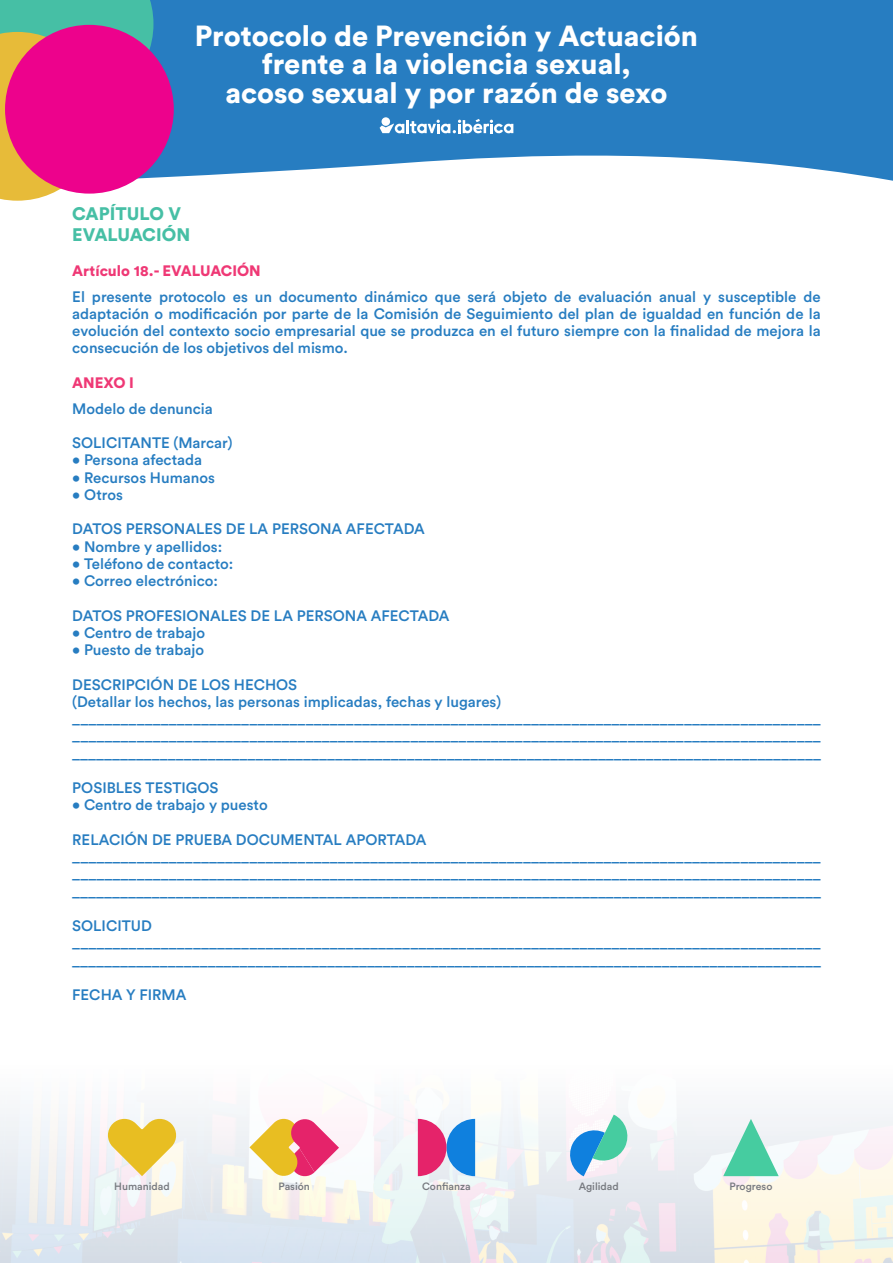
<style>
.page{position:relative;width:893px;height:1263px;background:#fff}
.page>*{position:absolute;margin:0;border:0;box-sizing:border-box;transform-origin:0 0}
.t1{font:900 28.8px/28.5px "Circular Std";color:#fff;text-align:center}
.t2{font:900 18px "Circular Std";color:#46bfa5}
.t3{font:500 15px/17.2px "Circular Std";color:#277dc1;text-align:justify}
.t4{font:900 15px "Circular Std";color:#ef3875}
.t5{font:500 10.5px "Circular Std";color:#777a80}
</style>
<div class="page">
<img style="left:0;top:1108px;width:893px;height:155px">
<svg style="left:108px;top:1119px;width:68px;height:57px;background:#ecd16d"></svg>
<svg style="left:249px;top:1119px;width:90px;height:57px"></svg>
<svg style="left:418px;top:1119px;width:57px;height:57px;background:#9273b5"></svg>
<svg style="left:723px;top:1119px;width:56px;height:57px"></svg>
<svg style="left:567px;top:1114px;width:64px;height:62px"></svg>
<svg style="left:153px;top:0;width:740px;height:181px;background:#3b89c6"></svg>
<svg style="left:0;top:0;width:153px;height:201px;background:#98c48b"></svg>
<div style="left:5px;top:25px;width:169px;height:169px;background:#ed028c;border-radius:50%"></div>
<div style="left:236px;top:64px;width:69px;height:48px;background:#277dc1"></div>
<svg style="left:380px;top:119px;width:133px;height:15px"></svg>
<p class="t1" style="left:195px;top:21px;width:505px">Protocolo de Prevención y Actuación</p>
<p class="t1" style="left:225px;top:49px;width:444px">frente a la violencia sexual, acoso sexual y por razón de sexo</p>
<p class="t2" style="left:72px;top:201px;width:110px">CAPÍTULO V</p>
<p class="t2" style="left:72px;top:223px;width:119px">EVALUACIÓN</p>
<p class="t4" style="left:72px;top:261px;width:190px">Artículo 18.- EVALUACIÓN</p>
<p class="t3" style="left:72px;top:287px;width:750px">El presente protocolo es un documento dinámico que será objeto de evaluación anual y susceptible de adaptación o modificación por parte de la Comisión de Seguimiento del plan de igualdad en función de la evolución del contexto socio empresarial que se produzca en el futuro siempre con la finalidad de mejora la consecución de los objetivos del mismo.</p>
<p class="t4" style="left:72px;top:373px;width:63px">ANEXO I</p>
<p class="t3" style="left:72px;top:399px;width:142px">Modelo de denuncia</p>
<p class="t3" style="left:72px;top:434px;width:162px">SOLICITANTE (Marcar)</p>
<p class="t3" style="left:72px;top:451px;width:131px">• Persona afectada</p>
<p class="t3" style="left:72px;top:468px;width:144px">• Recursos Humanos</p>
<p class="t3" style="left:72px;top:486px;width:52px">• Otros</p>
<p class="t3" style="left:72px;top:520px;width:354px">DATOS PERSONALES DE LA PERSONA AFECTADA</p>
<p class="t3" style="left:72px;top:537px;width:151px">• Nombre y apellidos:</p>
<p class="t3" style="left:72px;top:555px;width:163px">• Teléfono de contacto:</p>
<p class="t3" style="left:72px;top:572px;width:147px">• Correo electrónico:</p>
<p class="t3" style="left:72px;top:606px;width:379px">DATOS PROFESIONALES DE LA PERSONA AFECTADA</p>
<p class="t3" style="left:72px;top:624px;width:134px">• Centro de trabajo</p>
<p class="t3" style="left:72px;top:641px;width:133px">• Puesto de trabajo</p>
<p class="t3" style="left:72px;top:675px;width:226px">DESCRIPCIÓN DE LOS HECHOS</p>
<p class="t3" style="left:72px;top:693px;width:430px">(Detallar los hechos, las personas implicadas, fechas y lugares)</p>
<p class="t3" style="left:72px;top:710px;width:750px">_____________________________________________________________________________________________ _____________________________________________________________________________________________ ______________________________________________________________________________________________</p>
<p class="t3" style="left:72px;top:779px;width:148px">POSIBLES TESTIGOS</p>
<p class="t3" style="left:72px;top:796px;width:197px">• Centro de trabajo y puesto</p>
<p class="t3" style="left:72px;top:831px;width:356px">RELACIÓN DE PRUEBA DOCUMENTAL APORTADA</p>
<p class="t3" style="left:72px;top:848px;width:750px">_____________________________________________________________________________________________ _____________________________________________________________________________________________ ______________________________________________________________________________________________</p>
<p class="t3" style="left:72px;top:917px;width:81px">SOLICITUD</p>
<p class="t3" style="left:72px;top:934px;width:750px">_____________________________________________________________________________________________ ______________________________________________________________________________________________</p>
<p class="t3" style="left:72px;top:986px;width:116px">FECHA Y FIRMA</p>
<p class="t5" style="left:114px;top:1179px;width:57px">Humanidad</p>
<p class="t5" style="left:279px;top:1179px;width:33px">Pasión</p>
<p class="t5" style="left:422px;top:1179px;width:50px">Confianza</p>
<p class="t5" style="left:579px;top:1179px;width:42px">Agilidad</p>
<p class="t5" style="left:729px;top:1179px;width:44px">Progreso</p>
</div>
